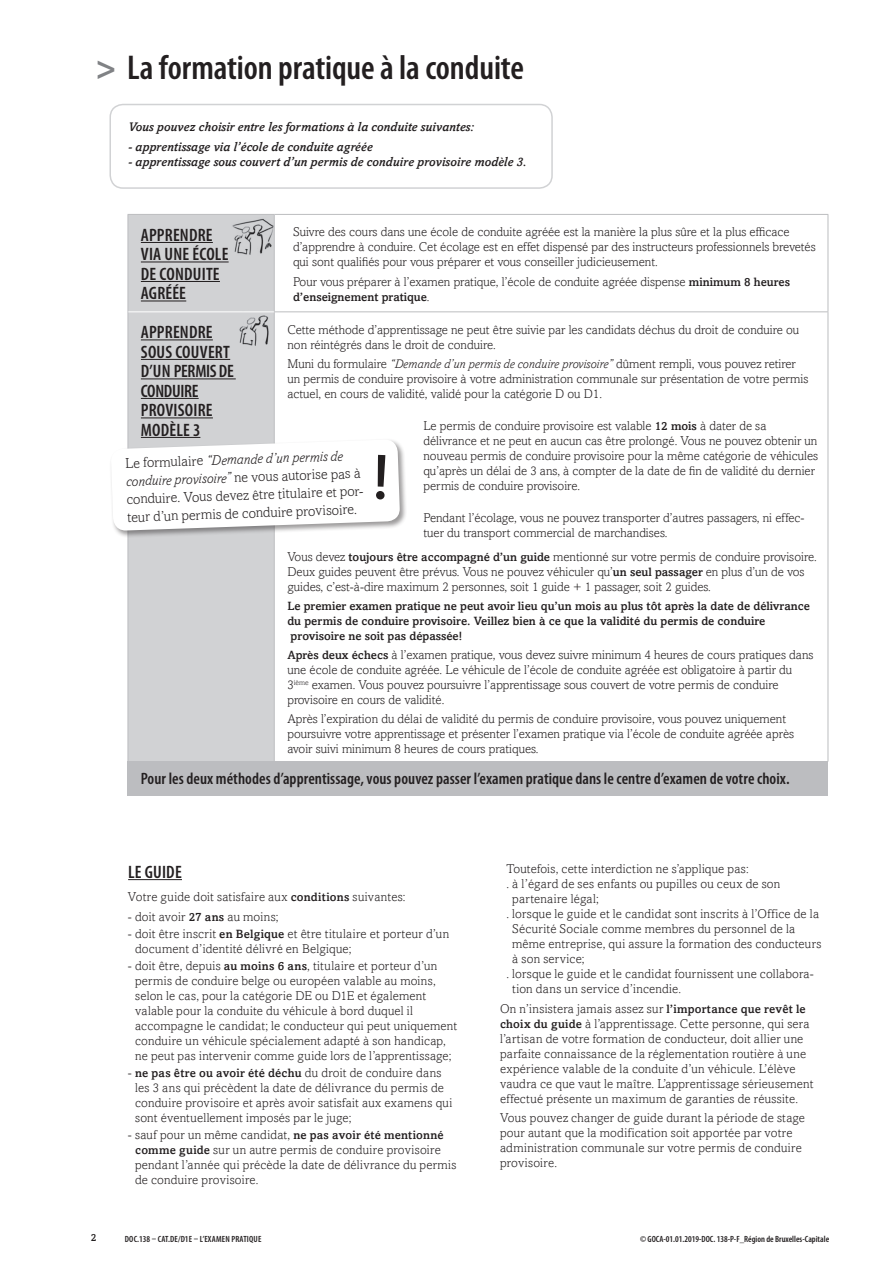
<style>
.page{position:relative;width:893px;height:1263px;background:#fff}
.page>*{position:absolute;margin:0;border:0;box-sizing:border-box;transform-origin:0 0}
.Titel1_Myr{font:600 condensed 34.5px "Myriad Pro";letter-spacing:-.005em;color:#231f20}
.titel2{font:600 condensed 18px/19.5px "Myriad Pro";letter-spacing:.01em;color:#231f20}
.kadertitel{font:600 condensed 16.5px "Myriad Pro";letter-spacing:.005em;color:#231f20}
.Let_op_kader{font:300 14.25px/18px "Amasis";color:#231f20}
.tabel_body{font:300 12.75px/15px "Amasis";color:#231f20}
.Bodytxt{font:300 12.75px/15px "Amasis";letter-spacing:.015em;color:#231f20}
.kader_body{font:italic 500 12.75px "Amasis";color:#231f20}
.tabel_body-2{font:500 12px/15px "Amasis";color:#231f20}
.Bodytxt-2{font:500 12px "Amasis";letter-spacing:.015em;color:#231f20}
.t1{font:500 10.5px "Amasis";color:#231f20}
.t2{font:600 condensed 9px "Myriad Pro";color:#231f20}
.t3{font:600 condensed 9px "Myriad Pro";letter-spacing:.02em;color:#231f20}
.s1{font-weight:700;font-stretch:normal;color:#808285}
.s2{font-weight:500;font-size:12px}
.s3{font-weight:300;font-size:12.75px}
.s4{font-style:italic}
</style>
<div class="page">
<hr style="left:128px;top:879px;width:54px;height:1px;background:#231f20">
<div style="left:109px;top:104px;width:444px;height:85px;border:2px solid #d1d2d4;border-radius:13px"></div>
<div style="left:129px;top:215px;width:145px;height:546px;background:#d1d2d4"></div>
<div style="left:128px;top:761px;width:700px;height:34px;background:#bcbdc0"></div>
<hr style="left:274px;top:214px;width:554px;height:1px;background:#bcbdc0">
<hr style="left:828px;top:215px;width:1px;height:96px;background:#bcbdc0">
<hr style="left:128px;top:312px;width:1px;height:449px;background:#bcbdc0">
<hr style="left:274px;top:311px;width:554px;height:1px;background:#bcbdc0">
<hr style="left:274px;top:312px;width:1px;height:449px;background:#bcbdc0">
<hr style="left:828px;top:312px;width:1px;height:449px;background:#bcbdc0">
<hr style="left:128px;top:214px;width:146px;height:1px;background:#bcbdc0">
<hr style="left:128px;top:215px;width:1px;height:97px;background:#bcbdc0">
<hr style="left:274px;top:215px;width:1px;height:96px;background:#bcbdc0">
<hr style="left:128px;top:311px;width:146px;height:1px;background:#fff">
<hr style="left:141px;top:242px;width:72px;height:1px;background:#231f20">
<hr style="left:141px;top:261px;width:88px;height:1px;background:#231f20">
<hr style="left:141px;top:281px;width:79px;height:1px;background:#231f20">
<hr style="left:141px;top:300px;width:45px;height:1px;background:#231f20">
<hr style="left:141px;top:339px;width:72px;height:1px;background:#231f20">
<hr style="left:141px;top:359px;width:89px;height:1px;background:#231f20">
<hr style="left:141px;top:378px;width:95px;height:1px;background:#231f20">
<hr style="left:141px;top:398px;width:58px;height:1px;background:#231f20">
<hr style="left:141px;top:417px;width:72px;height:1px;background:#231f20">
<hr style="left:141px;top:437px;width:59px;height:1px;background:#231f20">
<img style="left:232px;top:218px;width:43px;height:38px">
<img style="left:236px;top:309px;width:37px;height:37px">
<div style="left:110px;top:438px;width:297px;height:100px;background:#231f20;opacity:.45"></div>
<svg style="left:111px;top:439px;width:289px;height:92px"></svg>
<p class="Titel1_Myr" style="left:96px;top:46px;width:430px"><span class="s1">&gt;</span> La formation pratique à la conduite</p>
<p class="kader_body" style="left:128px;top:120px;width:347px">Vous pouvez choisir entre les formations à la conduite suivantes:</p>
<p class="kader_body" style="left:128px;top:139px;width:246px">- apprentissage via l’école de conduite agréée</p>
<p class="kader_body" style="left:128px;top:154px;width:400px">- apprentissage sous couvert d’un permis de conduire provisoire modèle 3.</p>
<p class="titel2" style="left:141px;top:225px;width:89px">APPRENDRE<br>VIA UNE ÉCOLE<br>DE CONDUITE<br>AGRÉÉE</p>
<p class="tabel_body" style="left:293px;top:224px;width:524px">Suivre des cours dans une école de conduite agréée est la manière la plus sûre et la plus efficace d’apprendre à conduire. Cet écolage est en effet dispensé par des instructeurs professionnels brevetés qui sont qualifiés pour vous préparer et vous conseiller judicieusement.</p>
<p class="tabel_body" style="left:293px;top:274px;width:499px">Pour vous préparer à l’examen pratique, l’école de conduite agréée dispense <span class="s2">minimum 8 heures</span></p>
<p class="tabel_body-2" style="left:293px;top:289px;width:138px">d’enseignement pratique<span class="s3">.</span></p>
<p class="titel2" style="left:141px;top:322px;width:94px">APPRENDRE<br>SOUS COUVERT<br>D’UN PERMIS DE<br>CONDUIRE<br>PROVISOIRE<br>MODÈLE 3</p>
<p class="tabel_body" style="left:287px;top:322px;width:513px">Cette méthode d’apprentissage ne peut être suivie par les candidats déchus du droit de conduire ou non réintégrés dans le droit de conduire.</p>
<p class="tabel_body" style="left:287px;top:356px;width:522px">Muni du formulaire <span class="s4">“Demande d’un permis de conduire provisoire”</span> dûment rempli, vous pouvez retirer un permis de conduire provisoire à votre administration communale sur présentation de votre permis actuel, en cours de validité, validé pour la catégorie D ou D1.</p>
<p class="tabel_body" style="left:423px;top:418px;width:396px">Le permis de conduire provisoire est valable <span class="s2">12 mois</span> à dater de sa délivrance et ne peut en aucun cas être prolongé. Vous ne pouvez obtenir un nouveau permis de conduire provisoire pour la même catégorie de véhicules qu’après un délai de 3 ans, à compter de la date de fin de validité du dernier permis de conduire provisoire.</p>
<p class="tabel_body" style="left:423px;top:510px;width:383px">Pendant l’écolage, vous ne pouvez transporter d’autres passagers, ni effec&shy;tuer du transport commercial de marchandises.</p>
<p class="tabel_body" style="left:287px;top:549px;width:531px">Vous devez <span class="s2">toujours être accompagné d’un guide</span> mentionné sur votre permis de conduire provisoire.<br>Deux guides peuvent être prévus. Vous ne pouvez véhiculer qu’<span class="s2">un seul passager</span> en plus d’un de vos guides, c’est-à-dire maximum 2 personnes, soit 1 guide + 1 passager, soit 2 guides.</p>
<p class="tabel_body-2" style="left:287px;top:598px;width:524px">Le premier examen pratique ne peut avoir lieu qu’un mois au plus tôt après la date de délivrance du permis de conduire provisoire. Veillez bien à ce que la validité du permis de conduire provisoire ne soit pas dépassée!</p>
<p class="tabel_body" style="left:287px;top:647px;width:528px"><span class="s2">Après deux échecs</span> à l’examen pratique, vous devez suivre minimum 4 heures de cours pratiques dans une école de conduite agréée. Le véhicule de l’école de conduite agréée est obligatoire à partir du 3<sup>ième</sup> examen. Vous pouvez poursuivre l’apprentissage sous couvert de votre permis de conduire provisoire en cours de validité.</p>
<p class="tabel_body" style="left:287px;top:711px;width:508px">Après l’expiration du délai de validité du permis de conduire provisoire, vous pouvez uniquement poursuivre votre apprentissage et présenter l’examen pratique via l’école de conduite agréée après avoir suivi minimum 8 heures de cours pratiques.</p>
<p class="kadertitel" style="left:141px;top:768px;width:650px">Pour les deux méthodes d’apprentissage, vous pouvez passer l’examen pratique dans le centre d’examen de votre choix.</p>
<p class="Let_op_kader" style="left:125px;top:454px;width:241px;rotate:-2deg">Le formulaire <span class="s4">“Demande d’un permis de conduire provisoire”</span> ne vous autorise pas à conduire. Vous devez être titulaire et por&shy;teur d’un permis de conduire provisoire.</p>
<p class="titel2" style="left:128px;top:862px;width:55px">LE GUIDE</p>
<p class="Bodytxt" style="left:128px;top:889px;width:279px">Votre guide doit satisfaire aux <span class="s2">conditions</span> suivantes:</p>
<p class="Bodytxt" style="left:128px;top:909px;width:152px">- doit avoir <span class="s2">27 ans</span> au moins;</p>
<p class="Bodytxt" style="left:135px;top:926px;width:316px;text-indent:-7px">- doit être inscrit <span class="s2">en Belgique</span> et être titulaire et porteur d’un document d’identité délivré en Belgique;</p>
<p class="Bodytxt" style="left:135px;top:958px;width:323px;text-indent:-7px">- doit être, depuis <span class="s2">au moins 6 ans</span>, titulaire et porteur d’un permis de conduire belge ou européen valable au moins, selon le cas, pour la catégorie DE ou D1E et également valable pour la conduite du véhicule à bord duquel il accompagne le candidat; le conducteur qui peut uniquement conduire un véhicule spécialement adapté à son handicap, ne peut pas intervenir comme guide lors de l’apprentissage;</p>
<p class="Bodytxt-2" style="left:128px;top:1066px;width:315px"><span class="s3">-</span> ne pas être ou avoir été déchu <span class="s3">du droit de conduire dans</span></p>
<p class="Bodytxt" style="left:135px;top:1080px;width:319px">les 3 ans qui précèdent la date de délivrance du permis de conduire provisoire et après avoir satisfait aux examens qui sont éventuellement imposés par le juge;</p>
<p class="Bodytxt" style="left:135px;top:1127px;width:323px;text-indent:-7px">- sauf pour un même candidat, <span class="s2">ne pas avoir été mentionné comme guide</span> sur un autre permis de conduire provisoire pendant l’année qui précède la date de délivrance du permis de conduire provisoire.</p>
<p class="t1" style="left:91px;top:1231px;width:7px">2</p>
<p class="t3" style="left:125px;top:1233px;width:138px">DOC.138 – CAT.DE/D1E – L’EXAMEN PRATIQUE</p>
<p class="Bodytxt" style="left:506px;top:861px;width:244px">Toutefois, cette interdiction ne s’applique pas:</p>
<p class="Bodytxt" style="left:512px;top:876px;width:270px;text-indent:-6px">. à l’égard de ses enfants ou pupilles ou ceux de son partenaire légal;</p>
<p class="Bodytxt" style="left:512px;top:906px;width:311px;text-indent:-6px">. lorsque le guide et le candidat sont inscrits à l’Office de la Sécurité Sociale comme membres du personnel de la même entreprise, qui assure la formation des conducteurs à son service;</p>
<p class="Bodytxt" style="left:512px;top:966px;width:303px;text-indent:-6px">. lorsque le guide et le candidat fournissent une collabora&shy;tion dans un service d’incendie.</p>
<p class="Bodytxt" style="left:500px;top:1001px;width:315px">On n’insistera jamais assez sur <span class="s2">l’importance que revêt le choix du guide</span> à l’apprentissage. Cette personne, qui sera l’artisan de votre formation de conducteur, doit allier une parfaite connaissance de la réglementation routière à une expérience valable de la conduite d’un véhicule. L’élève vaudra ce que vaut le maître. L’apprentissage sérieusement effectué présente un maximum de garanties de réussite.</p>
<p class="Bodytxt" style="left:500px;top:1110px;width:307px">Vous pouvez changer de guide durant la période de stage pour autant que la modification soit apportée par votre administration communale sur votre permis de conduire provisoire.</p>
<p class="t2" style="left:640px;top:1233px;width:191px">© GOCA-01.01.2019-DOC. 138-P-F_Région de Bruxelles-Capitale</p>
</div>
